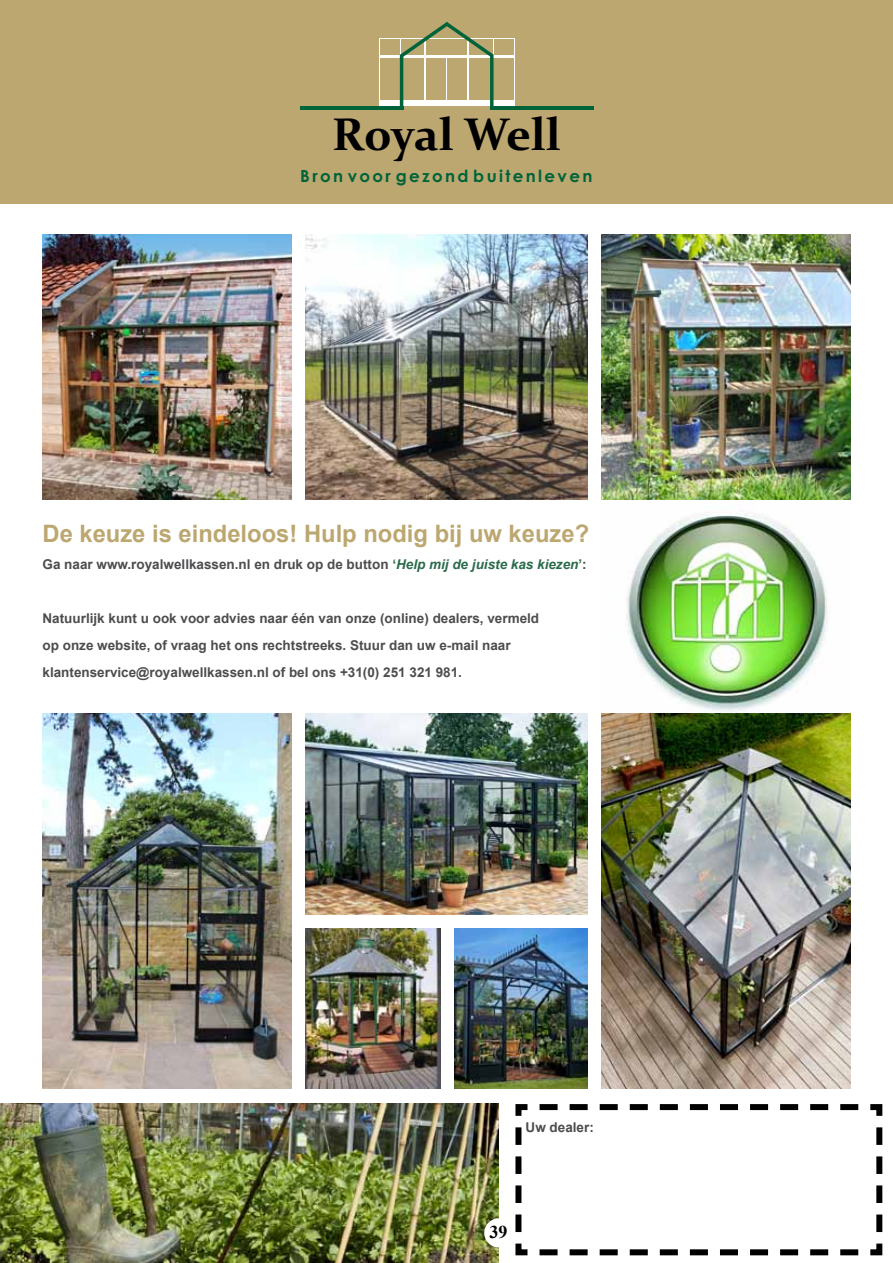
<style>
.page{position:relative;width:893px;height:1263px;background:#fff}
.page>*{position:absolute;margin:0;border:0;box-sizing:border-box;transform-origin:0 0}
.t1{font:700 46.05px "Constantia";letter-spacing:-.015em;color:#000}
.t2{font:700 24px "Arial";color:#bca770}
.t3{font:700 18px "Times New Roman";color:#000}
.t4{font:700 16.8px "Century Gothic";letter-spacing:.14em;color:#006339}
.t5{font:700 13.5px/27px "Arial";color:#4d4d4f}
.s1{color:#2b6a4c}
.s2{font-style:italic;color:#2b6a4c}
</style>
<div class="page">
<img style="left:625px;top:511px;width:202px;height:200px">
<div style="left:0;top:0;width:893px;height:203px;background:#bca770"></div>
<hr style="left:467px;top:39px;width:2px;height:67px;background:#fff">
<hr style="left:379px;top:55px;width:135px;height:3px;background:#fff">
<div style="left:379px;top:100px;width:135px;height:6px;background:#fff"></div>
<hr style="left:446px;top:57px;width:1px;height:46px;background:#fff">
<hr style="left:379px;top:39px;width:1px;height:70px;background:#fff">
<hr style="left:379px;top:39px;width:135px;height:1px;background:#fff">
<hr style="left:514px;top:39px;width:1px;height:70px;background:#fff">
<hr style="left:424px;top:40px;width:2px;height:66px;background:#fff">
<svg style="left:490px;top:58px;width:4px;height:48px"></svg>
<hr style="left:400px;top:55px;width:3px;height:54px;background:#006339">
<svg style="left:400px;top:22px;width:94px;height:36px"></svg>
<hr style="left:300px;top:106px;width:103px;height:4px;background:#006339">
<hr style="left:490px;top:106px;width:103px;height:4px;background:#006339">
<img style="left:0;top:1104px;width:499px;height:159px">
<div style="left:484px;top:1218px;width:29px;height:29px;background:#fff;border-radius:50%"></div>
<svg style="left:515px;top:1104px;width:368px;height:152px"></svg>
<img style="left:601px;top:713px;width:250px;height:376px">
<img style="left:43px;top:235px;width:249px;height:265px">
<img style="left:601px;top:235px;width:250px;height:265px">
<img style="left:43px;top:713px;width:249px;height:376px">
<img style="left:306px;top:713px;width:281px;height:201px">
<img style="left:306px;top:928px;width:134px;height:161px">
<img style="left:454px;top:928px;width:133px;height:161px">
<img style="left:306px;top:235px;width:281px;height:265px">
<h1 class="t1" style="left:332px;top:103px;width:230px">Royal Well</h1>
<p class="t4" style="left:300px;top:163px;width:294px">Bron voor gezond buitenleven</p>
<h2 class="t2" style="left:43px;top:517px;width:548px">De keuze is eindeloos! Hulp nodig bij uw keuze?</h2>
<p class="t5" style="left:43px;top:551px;width:546px">Ga naar www.royalwellkassen.nl en druk op de button <span class="s1">‘</span><span class="s2">Help mij de juiste kas kiezen</span><span class="s1">’</span>:</p>
<p class="t5" style="left:43px;top:605px;width:498px">Natuurlijk kunt u ook voor advies naar één van onze (online) dealers, vermeld op onze website, of vraag het ons rechtstreeks. Stuur dan uw e-mail naar klantenservice@royalwellkassen.nl of bel ons +31(0) 251 321 981.</p>
<p class="t5" style="left:526px;top:1114px;width:70px">Uw dealer:</p>
<h3 class="t3" style="left:489px;top:1220px;width:19px">39</h3>
</div>
